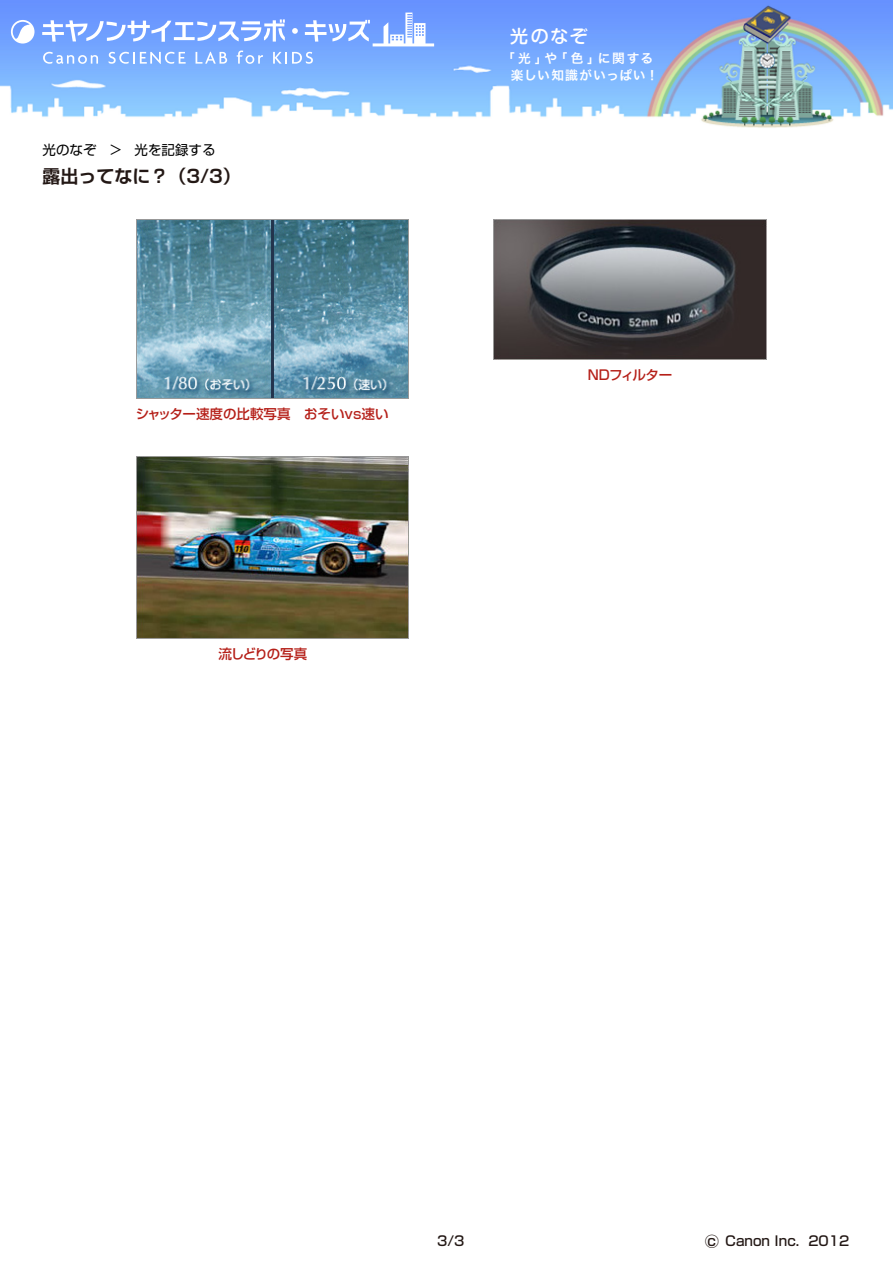
<style>
.page{position:relative;width:893px;height:1263px;background:#fff}
.page>*{position:absolute;margin:0;border:0;box-sizing:border-box;transform-origin:0 0}
.t1{font:700 18px "Shin Go Pr 6 De";color:#231815}
.t2{font:500 18px "Shin M Go Pro";color:#fff}
.t3{font:500 13.5px "Shin Go Pr 6";color:#b52019}
.t4{font:500 13.5px "Shin Go Pro";color:#231815}
.t5{font:13.5px "Shin Go Pr 6";color:#000}
.t6{font:500 13.5px "Shin Go Pr 6";letter-spacing:-.09em;color:#b52019}
.t7{font:500 13.5px "Shin Go Pr 6";letter-spacing:-.04em;color:#b52019}
.t8{font:12.75px/17.4px "Hira Kaku Pro W6";letter-spacing:.07em;color:#fff}
.s1{font-size:15px}
</style>
<div class="page">
<img style="left:0;top:0;width:893px;height:128px">
<svg style="left:42px;top:19px;width:243px;height:23px"></svg>
<svg style="left:292px;top:28px;width:6px;height:6px"></svg>
<svg style="left:305px;top:20px;width:65px;height:22px"></svg>
<svg style="left:11px;top:20px;width:24px;height:24px"></svg>
<svg style="left:43px;top:52px;width:55px;height:12px"></svg>
<svg style="left:109px;top:52px;width:77px;height:12px"></svg>
<svg style="left:196px;top:52px;width:31px;height:12px"></svg>
<svg style="left:237px;top:51px;width:26px;height:13px"></svg>
<svg style="left:273px;top:52px;width:40px;height:12px"></svg>
<svg style="left:384px;top:13px;width:41px;height:30px"></svg>
<hr style="left:373px;top:43px;width:61px;height:3px;background:#fff">
<img style="left:136px;top:220px;width:273px;height:178px">
<img style="left:136px;top:457px;width:272px;height:181px">
<img style="left:494px;top:220px;width:272px;height:139px">
<p class="t5" style="left:43px;top:139px;width:175px">光のなぞ ＞ 光を記録する</p>
<h1 class="t1" style="left:43px;top:161px;width:200px">露出ってなに？（3/3）</h1>
<p class="t3" style="left:136px;top:403px;width:254px">シャッター速度の比較写真　おそいvs速い</p>
<p class="t6" style="left:219px;top:642px;width:90px">流しどりの写真</p>
<h1 class="t2" style="left:510px;top:21px;width:79px">光のなぞ</h1>
<p class="t8" style="left:511px;top:49px;width:149px;text-indent:-9px">「光」や「色」に関する楽しい知識がいっぱい！</p>
<p class="t7" style="left:588px;top:363px;width:86px">NDフィルター</p>
<p class="t4" style="left:437px;top:1230px;width:29px">3/3</p>
<p class="t4" style="left:704px;top:1230px;width:146px"><span class="s1">○</span>c Canon Inc. 2012</p>
</div>
